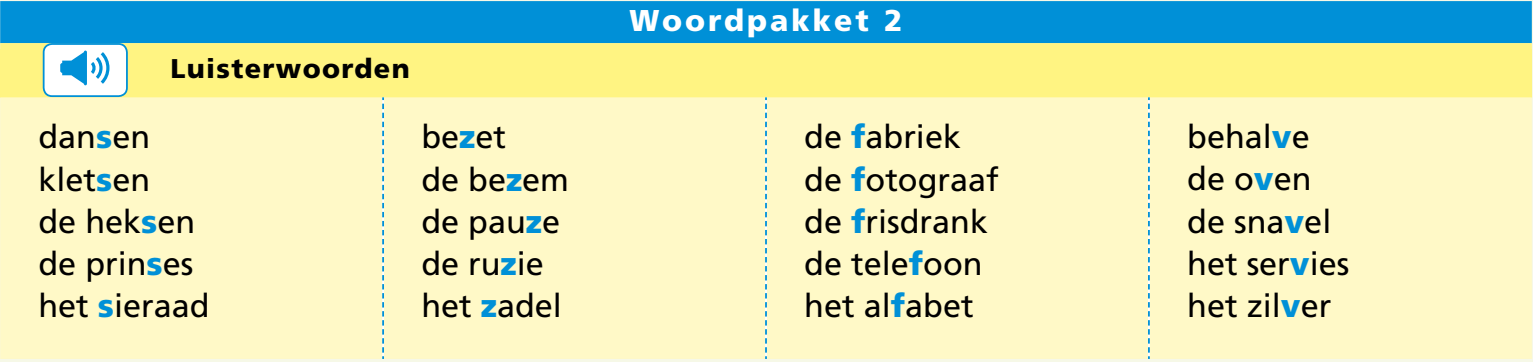
<style>
.page{position:relative;width:1533px;height:362px;background:#fff}
.page>*{position:absolute;margin:0;border:0;box-sizing:border-box;transform-origin:0 0}
.F_LLB6_plat{font:32.4px "Frutiger LT Std";color:#000}
.D_LLB6_kop_wit{font:900 30px "Frutiger LT Std";letter-spacing:.1em;color:#fff}
.E_LLB6_regel_onthoud{font:900 27px "Frutiger LT Std";letter-spacing:.05em;color:#000}
.s1{font-weight:900;color:#0090d7}
</style>
<div class="page">
<div style="left:0;top:49px;width:1531px;height:48px;background:#fff482"></div>
<div style="left:0;top:97px;width:1531px;height:261px;background:#fff9c7"></div>
<svg style="left:382px;top:97px;width:2px;height:261px"></svg>
<svg style="left:765px;top:97px;width:1px;height:261px"></svg>
<svg style="left:1147px;top:97px;width:2px;height:261px"></svg>
<div style="left:0;top:1px;width:1531px;height:42px;background:#0090d7"></div>
<div style="left:0;top:43px;width:1531px;height:42px;background:#fff482"></div>
<div style="left:44px;top:44px;width:83px;height:52px;background:#fff;border-radius:9px"></div>
<div style="left:43px;top:43px;width:85px;height:54px;border:2px solid #0090d7;border-radius:9px"></div>
<svg style="left:60px;top:50px;width:49px;height:35px"></svg>
<p class="E_LLB6_regel_onthoud" style="left:170px;top:52px;width:241px">Luisterwoorden</p>
<p class="F_LLB6_plat" style="left:38px;top:118px;width:113px">dan<span class="s1">s</span>en</p>
<p class="F_LLB6_plat" style="left:38px;top:160px;width:113px">klet<span class="s1">s</span>en</p>
<p class="F_LLB6_plat" style="left:38px;top:202px;width:158px">de hek<span class="s1">s</span>en</p>
<p class="F_LLB6_plat" style="left:38px;top:244px;width:156px">de prin<span class="s1">s</span>es</p>
<p class="F_LLB6_plat" style="left:38px;top:286px;width:173px">het <span class="s1">s</span>ieraad</p>
<p class="F_LLB6_plat" style="left:421px;top:118px;width:86px">be<span class="s1">z</span>et</p>
<p class="F_LLB6_plat" style="left:421px;top:160px;width:149px">de be<span class="s1">z</span>em</p>
<p class="F_LLB6_plat" style="left:421px;top:202px;width:140px">de pau<span class="s1">z</span>e</p>
<p class="F_LLB6_plat" style="left:421px;top:244px;width:124px">de ru<span class="s1">z</span>ie</p>
<p class="F_LLB6_plat" style="left:421px;top:286px;width:142px">het <span class="s1">z</span>adel</p>
<p class="D_LLB6_kop_wit" style="left:629px;top:3px;width:274px">Woordpakket 2</p>
<p class="F_LLB6_plat" style="left:804px;top:118px;width:158px">de <span class="s1">f</span>abriek</p>
<p class="F_LLB6_plat" style="left:804px;top:160px;width:196px">de <span class="s1">f</span>otograaf</p>
<p class="F_LLB6_plat" style="left:804px;top:202px;width:185px">de <span class="s1">f</span>risdrank</p>
<p class="F_LLB6_plat" style="left:804px;top:244px;width:180px">de tele<span class="s1">f</span>oon</p>
<p class="F_LLB6_plat" style="left:804px;top:286px;width:171px">het al<span class="s1">f</span>abet</p>
<p class="F_LLB6_plat" style="left:1186px;top:118px;width:124px">behal<span class="s1">v</span>e</p>
<p class="F_LLB6_plat" style="left:1186px;top:160px;width:126px">de o<span class="s1">v</span>en</p>
<p class="F_LLB6_plat" style="left:1186px;top:202px;width:146px">de sna<span class="s1">v</span>el</p>
<p class="F_LLB6_plat" style="left:1186px;top:244px;width:164px">het ser<span class="s1">v</span>ies</p>
<p class="F_LLB6_plat" style="left:1186px;top:286px;width:146px">het zil<span class="s1">v</span>er</p>
</div>
